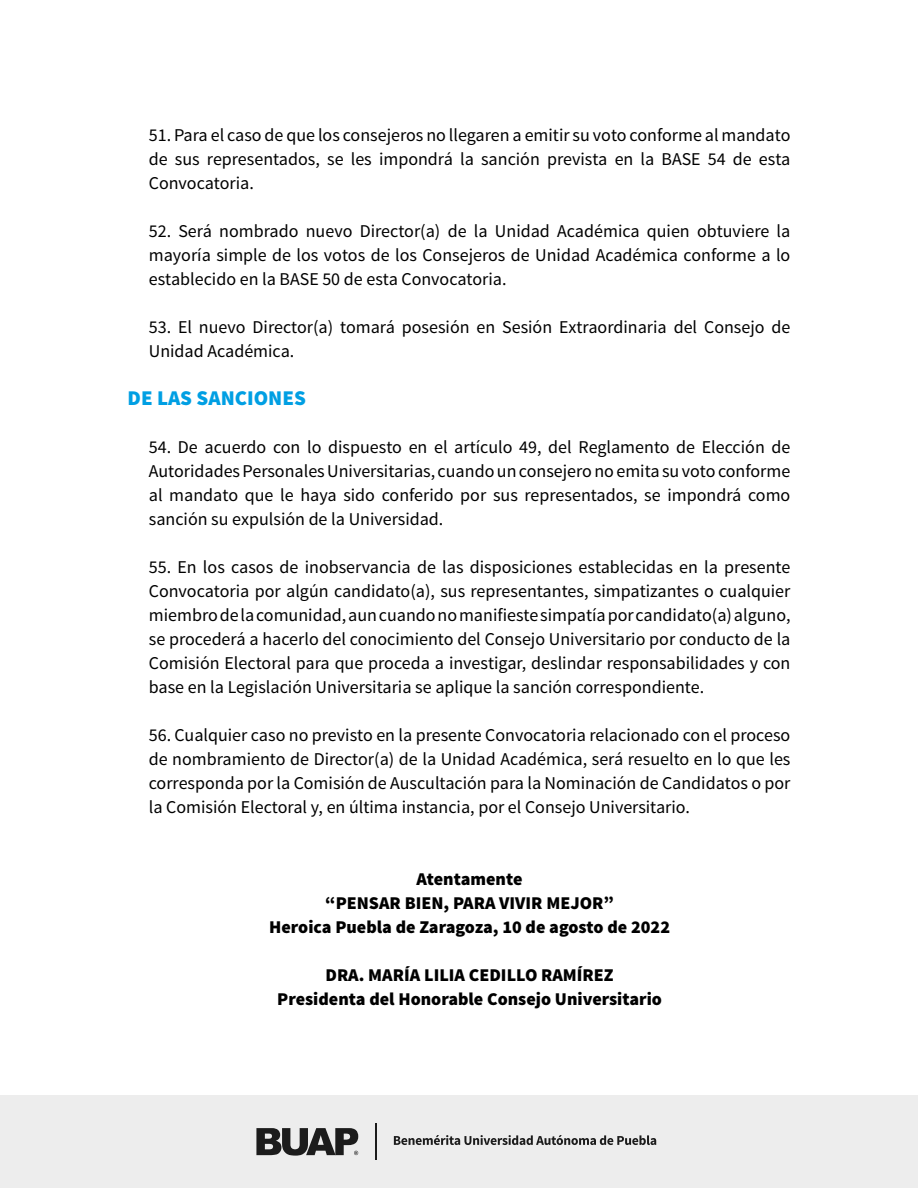
<style>
.page{position:relative;width:918px;height:1188px;background:#fff}
.page>*{position:absolute;margin:0;border:0;box-sizing:border-box;transform-origin:0 0}
.t1{font:900 21px "Source Sans Pro";color:#009fe3}
.t2{font:18px/24px "Source Sans Pro";color:#000;text-align:justify}
.t3{font:900 18px/24px "Source Sans Pro";color:#000;text-align:center}
</style>
<div class="page">
<div style="left:0;top:1096px;width:918px;height:92px;background:#ededed"></div>
<svg style="left:256px;top:1128px;width:102px;height:28px"></svg>
<hr style="left:375px;top:1124px;width:2px;height:36px;background:#1c1c1c">
<svg style="left:394px;top:1135px;width:262px;height:10px"></svg>
<p class="t2" style="left:149px;top:123px;width:643px">51. Para el caso de que los consejeros no llegaren a emitir su voto conforme al mandato de sus representados, se les impondrá la sanción prevista en la BASE 54 de esta Convocatoria.</p>
<p class="t2" style="left:149px;top:219px;width:643px">52. Será nombrado nuevo Director(a) de la Unidad Académica quien obtuviere la mayoría simple de los votos de los Consejeros de Unidad Académica conforme a lo establecido en la BASE 50 de esta Convocatoria.</p>
<p class="t2" style="left:149px;top:315px;width:643px">53. El nuevo Director(a) tomará posesión en Sesión Extraordinaria del Consejo de<br>Unidad Académica.</p>
<p class="t1" style="left:128px;top:384px;width:180px">DE LAS SANCIONES</p>
<p class="t2" style="left:149px;top:435px;width:643px">54. De acuerdo con lo dispuesto en el artículo 49, del Reglamento de Elección de Autoridades Personales Universitarias, cuando un consejero no emita su voto conforme al mandato que le haya sido conferido por sus representados, se impondrá como sanción su expulsión de la Universidad.</p>
<p class="t2" style="left:149px;top:555px;width:643px">55. En los casos de inobservancia de las disposiciones establecidas en la presente Convocatoria por algún candidato(a), sus representantes, simpatizantes o cualquier miembro de la comunidad, aun cuando no manifieste simpatía por candidato(a) alguno, se procederá a hacerlo del conocimiento del Consejo Universitario por conducto de la Comisión Electoral para que proceda a investigar, deslindar responsabilidades y con base en la Legislación Universitaria se aplique la sanción correspondiente.</p>
<p class="t2" style="left:149px;top:723px;width:643px">56. Cualquier caso no previsto en la presente Convocatoria relacionado con el proceso de nombramiento de Director(a) de la Unidad Académica, será resuelto en lo que les corresponda por la Comisión de Auscultación para la Nominación de Candidatos o por la Comisión Electoral y, en última instancia, por el Consejo Universitario.</p>
<p class="t3" style="left:269px;top:868px;width:402px">Atentamente<br>“PENSAR BIEN, PARA VIVIR MEJOR”<br>Heroica Puebla de Zaragoza, 10 de agosto de 2022</p>
<p class="t3" style="left:277px;top:964px;width:386px">DRA. MARÍA LILIA CEDILLO RAMÍREZ<br>Presidenta del Honorable Consejo Universitario</p>
</div>
